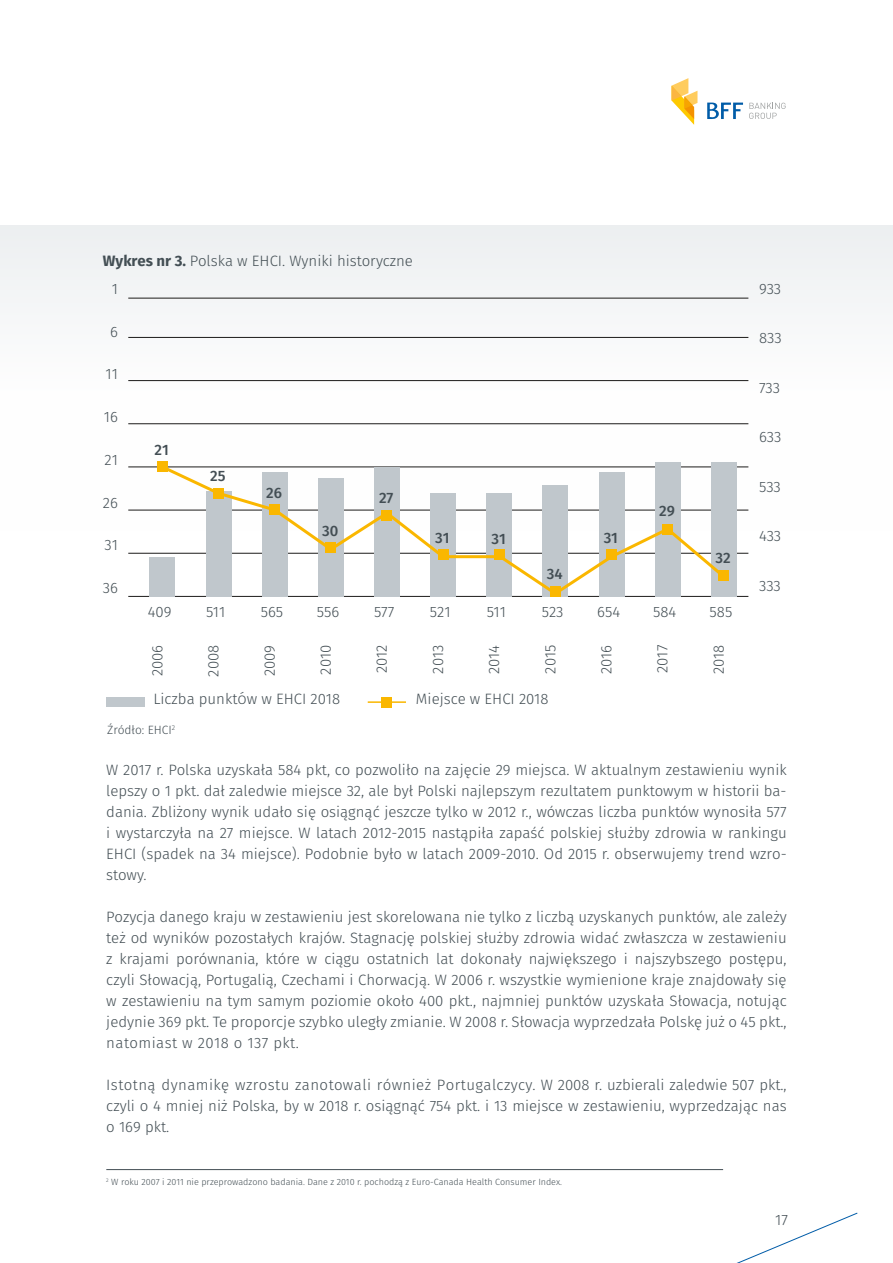
<style>
.page{position:relative;width:893px;height:1263px;background:#fff}
.page>*{position:absolute;margin:0;border:0;box-sizing:border-box;transform-origin:0 0}
.t1{font:300 15px/21px "Fira Sans";color:#434e54;text-align:justify}
.t2{font:500 15px "Fira Sans";color:#434e54}
.t3{font:300 12px "Fira Sans";color:#434e54}
.t4{font:300 9px "Fira Sans";color:#434e54}
.s1{font-weight:700}
</style>
<div class="page">
<hr style="left:106px;top:1169px;width:617px;height:1px;background:#434e54">
<div style="left:0;top:225px;width:893px;height:306px;background:linear-gradient(to right,#f7f8f9,#f7f8f9)"></div>
<hr style="left:128px;top:337px;width:620px;height:1px;background:#1c1b1a">
<hr style="left:128px;top:298px;width:620px;height:1px;background:#1c1b1a">
<hr style="left:128px;top:380px;width:620px;height:1px;background:#1c1b1a">
<hr style="left:128px;top:423px;width:620px;height:1px;background:#1c1b1a">
<hr style="left:128px;top:467px;width:620px;height:1px;background:#1c1b1a">
<hr style="left:128px;top:510px;width:620px;height:1px;background:#1c1b1a">
<hr style="left:128px;top:553px;width:620px;height:1px;background:#1c1b1a">
<hr style="left:128px;top:596px;width:620px;height:1px;background:#1c1b1a">
<div style="left:150px;top:557px;width:25px;height:39px;background:#c0c7cc"></div>
<div style="left:711px;top:462px;width:25px;height:134px;background:#c0c7cc"></div>
<div style="left:157px;top:462px;width:11px;height:10px;background:#fab700"></div>
<div style="left:718px;top:570px;width:11px;height:10px;background:#fab700"></div>
<div style="left:106px;top:697px;width:39px;height:10px;background:#c0c7cc"></div>
<hr style="left:368px;top:701px;width:38px;height:2px;background:#fab700">
<div style="left:382px;top:697px;width:10px;height:10px;background:#fab700"></div>
<svg style="left:158px;top:463px;width:570px;height:134px"></svg>
<svg style="left:737px;top:1213px;width:121px;height:50px"></svg>
<svg style="left:672px;top:78px;width:25px;height:47px"></svg>
<svg style="left:707px;top:103px;width:36px;height:16px"></svg>
<svg style="left:749px;top:103px;width:37px;height:16px"></svg>
<p class="t1" style="left:103px;top:250px;width:312px"><span class="s1">Wykres nr 3.</span> Polska w EHCI. Wyniki historyczne</p>
<p class="t1" style="left:112px;top:278px;width:8px">1</p>
<p class="t1" style="left:110px;top:321px;width:9px">6</p>
<p class="t1" style="left:106px;top:364px;width:14px">11</p>
<p class="t1" style="left:104px;top:406px;width:16px">16</p>
<p class="t1" style="left:105px;top:449px;width:15px">21</p>
<p class="t1" style="left:103px;top:492px;width:17px">26</p>
<p class="t1" style="left:105px;top:535px;width:15px">31</p>
<p class="t1" style="left:103px;top:577px;width:17px">36</p>
<p class="t2" style="left:155px;top:439px;width:16px">21</p>
<p class="t2" style="left:210px;top:465px;width:17px">25</p>
<p class="t2" style="left:266px;top:482px;width:17px">26</p>
<p class="t2" style="left:322px;top:520px;width:18px">30</p>
<p class="t2" style="left:379px;top:487px;width:16px">27</p>
<p class="t2" style="left:435px;top:527px;width:16px">31</p>
<p class="t2" style="left:491px;top:528px;width:16px">31</p>
<p class="t2" style="left:547px;top:563px;width:17px">34</p>
<p class="t2" style="left:604px;top:527px;width:16px">31</p>
<p class="t2" style="left:659px;top:501px;width:17px">29</p>
<p class="t2" style="left:715px;top:547px;width:17px">32</p>
<p class="t1" style="left:148px;top:601px;width:25px">409</p>
<p class="t1" style="left:147px;top:676px;width:33px;rotate:-90deg">2006</p>
<p class="t1" style="left:203px;top:676px;width:33px;rotate:-90deg">2008</p>
<p class="t1" style="left:259px;top:676px;width:33px;rotate:-90deg">2009</p>
<p class="t1" style="left:315px;top:674px;width:31px;rotate:-90deg">2010</p>
<p class="t1" style="left:371px;top:673px;width:30px;rotate:-90deg">2012</p>
<p class="t1" style="left:427px;top:674px;width:30px;rotate:-90deg">2013</p>
<p class="t1" style="left:483px;top:674px;width:31px;rotate:-90deg">2014</p>
<p class="t1" style="left:540px;top:674px;width:30px;rotate:-90deg">2015</p>
<p class="t1" style="left:596px;top:674px;width:31px;rotate:-90deg">2016</p>
<p class="t1" style="left:652px;top:673px;width:30px;rotate:-90deg">2017</p>
<p class="t1" style="left:708px;top:674px;width:31px;rotate:-90deg">2018</p>
<p class="t1" style="left:206px;top:601px;width:21px">511</p>
<p class="t1" style="left:261px;top:601px;width:24px">565</p>
<p class="t1" style="left:317px;top:601px;width:24px">556</p>
<p class="t1" style="left:374px;top:601px;width:22px">577</p>
<p class="t1" style="left:430px;top:601px;width:22px">521</p>
<p class="t1" style="left:487px;top:601px;width:21px">511</p>
<p class="t1" style="left:542px;top:601px;width:23px">523</p>
<p class="t1" style="left:597px;top:601px;width:24px">654</p>
<p class="t1" style="left:653px;top:601px;width:25px">584</p>
<p class="t1" style="left:710px;top:601px;width:24px">585</p>
<p class="t1" style="left:153px;top:688px;width:188px">Liczba punktÓw w EHCI 2018</p>
<p class="t1" style="left:416px;top:688px;width:134px">Miejsce w EHCI 2018</p>
<p class="t3" style="left:107px;top:721px;width:70px">Źródło: EHCI<sup>2</sup></p>
<p class="t1" style="left:759px;top:278px;width:24px">933</p>
<p class="t1" style="left:759px;top:328px;width:24px">833</p>
<p class="t1" style="left:759px;top:377px;width:23px">733</p>
<p class="t1" style="left:759px;top:427px;width:24px">633</p>
<p class="t1" style="left:759px;top:476px;width:23px">533</p>
<p class="t1" style="left:759px;top:526px;width:24px">433</p>
<p class="t1" style="left:759px;top:575px;width:23px">333</p>
<p class="t1" style="left:106px;top:759px;width:682px">W 2017 r. Polska uzyskała 584 pkt, co pozwoliło na zajęcie 29 miejsca. W aktualnym zestawieniu wynik lepszy o 1 pkt. dał zaledwie miejsce 32, ale był Polski najlepszym rezultatem punktowym w historii ba&shy;dania. Zbliżony wynik udało się osiągnąć jeszcze tylko w 2012 r., wówczas liczba punktów wynosiła 577 i wystarczyła na 27 miejsce. W latach 2012-2015 nastąpiła zapaść polskiej służby zdrowia w rankingu EHCI (spadek na 34 miejsce). Podobnie było w latach 2009-2010. Od 2015 r. obserwujemy trend wzro&shy;stowy.</p>
<p class="t1" style="left:106px;top:906px;width:682px">Pozycja danego kraju w zestawieniu jest skorelowana nie tylko z liczbą uzyskanych punktów, ale zależy też od wyników pozostałych krajów. Stagnację polskiej służby zdrowia widać zwłaszcza w zestawieniu z krajami porównania, które w ciągu ostatnich lat dokonały największego i najszybszego postępu, czyli Słowacją, Portugalią, Czechami i Chorwacją. W 2006 r. wszystkie wymienione kraje znajdowały się w zestawieniu na tym samym poziomie około 400 pkt., najmniej punktów uzyskała Słowacja, notując jedynie 369 pkt. Te proporcje szybko uległy zmianie. W 2008 r. Słowacja wyprzedzała Polskę już o 45 pkt., natomiast w 2018 o 137 pkt.</p>
<p class="t1" style="left:106px;top:1074px;width:682px">Istotną dynamikę wzrostu zanotowali również Portugalczycy. W 2008 r. uzbierali zaledwie 507 pkt., czyli o 4 mniej niż Polska, by w 2018 r. osiągnąć 754 pkt. i 13 miejsce w zestawieniu, wyprzedzając nas o 169 pkt.</p>
<p class="t4" style="left:106px;top:1175px;width:457px"><sup>2</sup> W roku 2007 i 2011 nie przeprowadzono badania. Dane z 2010 r. pochodzą z Euro-Canada Health Consumer Index.</p>
<p class="t1" style="left:775px;top:1209px;width:14px">17</p>
</div>
